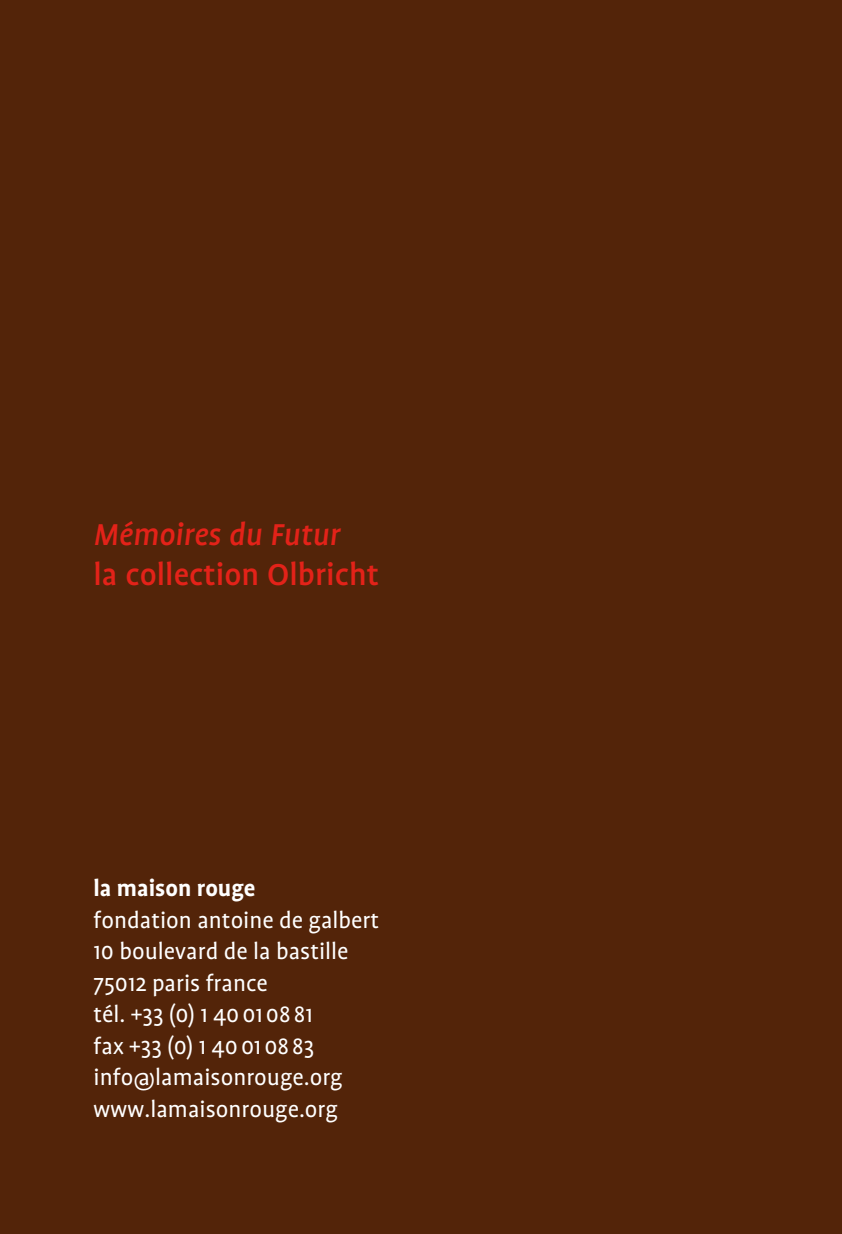
<style>
.page{position:relative;width:842px;height:1234px;background:#fff}
.page>*{position:absolute;margin:0;border:0;box-sizing:border-box;transform-origin:0 0}
.t1{font:500 34.5px "Profile";color:#e32219}
.t2{font:italic 500 34.5px "Profile";color:#e32219}
.t3{font:25.5px/31.5px "Profile";color:#fff}
.t4{font:700 25.5px "Profile";color:#fff}
</style>
<div class="page">
<div style="left:0;top:0;width:842px;height:1233px;background:#532409"></div>
<h1 class="t2" style="left:94px;top:516px;width:248px">Mémoires du Futur</h1>
<h1 class="t1" style="left:94px;top:556px;width:287px">la collection Olbricht</h1>
<p class="t4" style="left:94px;top:874px;width:164px">la maison rouge</p>
<p class="t3" style="left:94px;top:903px;width:287px">fondation antoine de galbert<br>10 boulevard de la bastille<br>75012 paris france<br>tél. +33 (0) 1 400108 81<br>fax +33 (0) 1 400108 83 info@lamaisonrouge.org www.lamaisonrouge.org</p>
</div>
